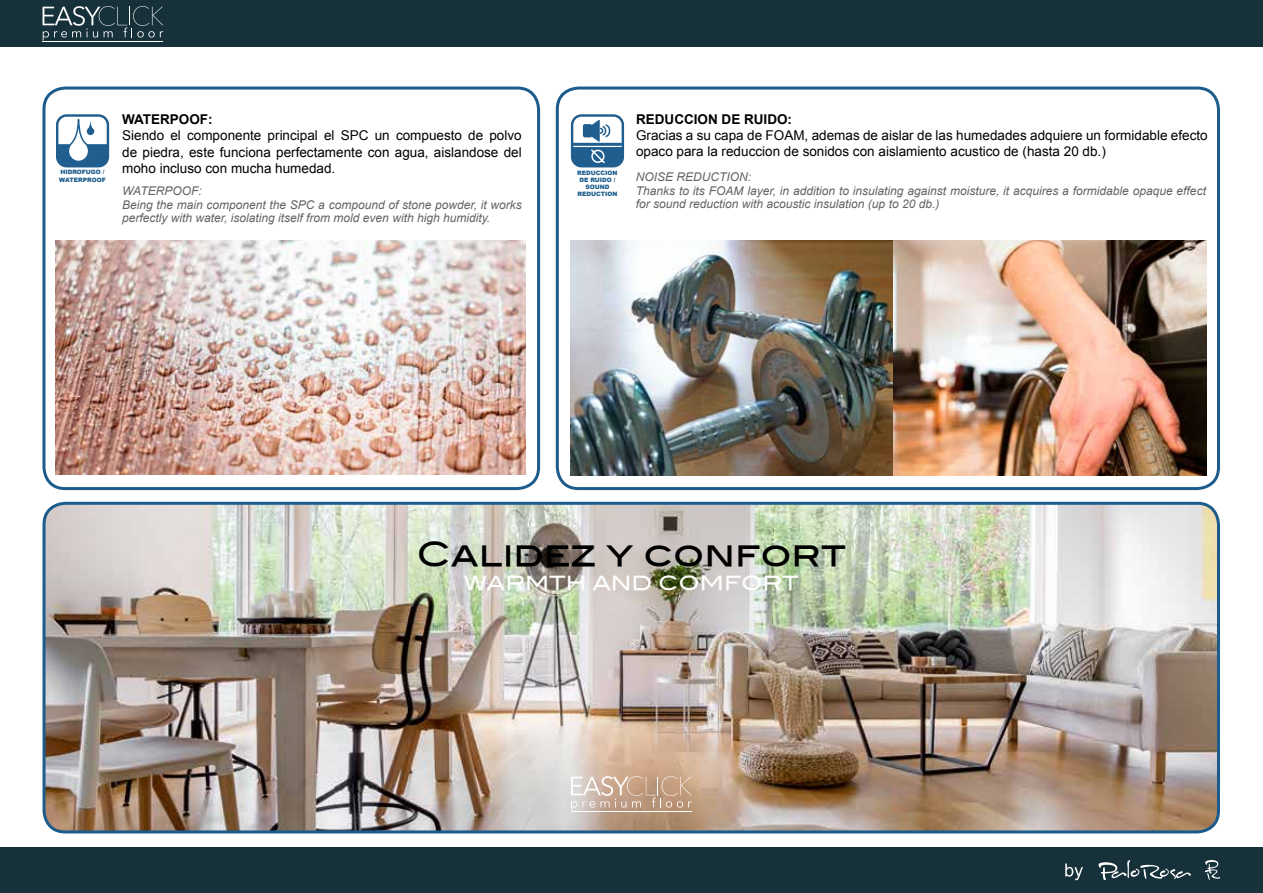
<style>
.page{position:relative;width:1263px;height:893px;background:#fff}
.page>*{position:absolute;margin:0;border:0;box-sizing:border-box;transform-origin:0 0}
.t1{font:33px "Blair Md ITCTT Medium";color:#000}
.t2{font:19.5px "Blair Md ITCTT Medium";color:#fff}
.t3{font:13.5px/16.2px "Arial";color:#000;text-align:justify}
.t4{font:700 13.5px "Arial";color:#000}
.t5{font:italic 12px/13.5px "Arial";color:#646363}
.t6{font:900 6px/7.2px "Arial";color:#1c5c8c}
</style>
<div class="page">
<div style="left:0;top:847px;width:1263px;height:46px;background:#17313a"></div>
<div style="left:0;top:0;width:1263px;height:46px;background:#17313a"></div>
<hr style="left:43px;top:41px;width:120px;height:1px;background:#fff">
<svg style="left:43px;top:6px;width:120px;height:34px"></svg>
<svg style="left:1065px;top:863px;width:18px;height:17px"></svg>
<svg style="left:1205px;top:860px;width:15px;height:20px"></svg>
<svg style="left:1098px;top:860px;width:93px;height:20px"></svg>
<svg style="left:56px;top:114px;width:53px;height:53px"></svg>
<img style="left:571px;top:240px;width:635px;height:236px">
<svg style="left:571px;top:114px;width:53px;height:53px"></svg>
<div style="left:556px;top:87px;width:664px;height:403px;border:3px solid #1c5c8c;border-radius:21px"></div>
<img style="left:44px;top:503px;width:1174px;height:329px">
<div style="left:43px;top:502px;width:1177px;height:331px;border:3px solid #1c5c8c;border-radius:21px"></div>
<hr style="left:571px;top:811px;width:121px;height:1px;background:#fff">
<svg style="left:571px;top:776px;width:121px;height:34px;background:#ccb29e"></svg>
<div style="left:42px;top:87px;width:498px;height:403px;border:3px solid #1c5c8c;border-radius:21px"></div>
<img style="left:56px;top:240px;width:469px;height:234px">
<p class="t6" style="left:59px;top:169px;width:48px">HIDROFUGO /<br>WATERPROOF</p>
<p class="t4" style="left:122px;top:110px;width:92px">WATERPOOF:</p>
<p class="t3" style="left:122px;top:128px;width:401px">Siendo el componente principal el SPC un compuesto de polvo de piedra, este funciona perfectamente con agua, aislandose del moho incluso con mucha humedad.</p>
<p class="t5" style="left:122px;top:184px;width:401px">WATERPOOF:<br>Being the main component the SPC a compound of stone powder, it works perfectly with water, isolating itself from mold even with high humidity.</p>
<p class="t6" style="left:577px;top:169px;width:42px;text-align:center">REDUCCION<br>DE RUIDO /<br>SOUND<br>REDUCTION</p>
<p class="t4" style="left:636px;top:110px;width:157px">REDUCCION DE RUIDO:</p>
<p class="t3" style="left:636px;top:127px;width:573px">Gracias a su capa de FOAM, ademas de aislar de las humedades adquiere un formidable efecto opaco para la reduccion de sonidos con aislamiento acustico de (hasta 20 db.)</p>
<p class="t5" style="left:636px;top:171px;width:572px">NOISE REDUCTION:<br>Thanks to its FOAM layer, in addition to insulating against moisture, it acquires a formidable opaque effect for sound reduction with acoustic insulation (up to 20 db.)</p>
<h1 class="t1" style="left:416px;top:527px;width:431px">Calidez y confort</h1>
<h2 class="t2" style="left:464px;top:567px;width:336px">WARMTH AND COMFORT</h2>
</div>
